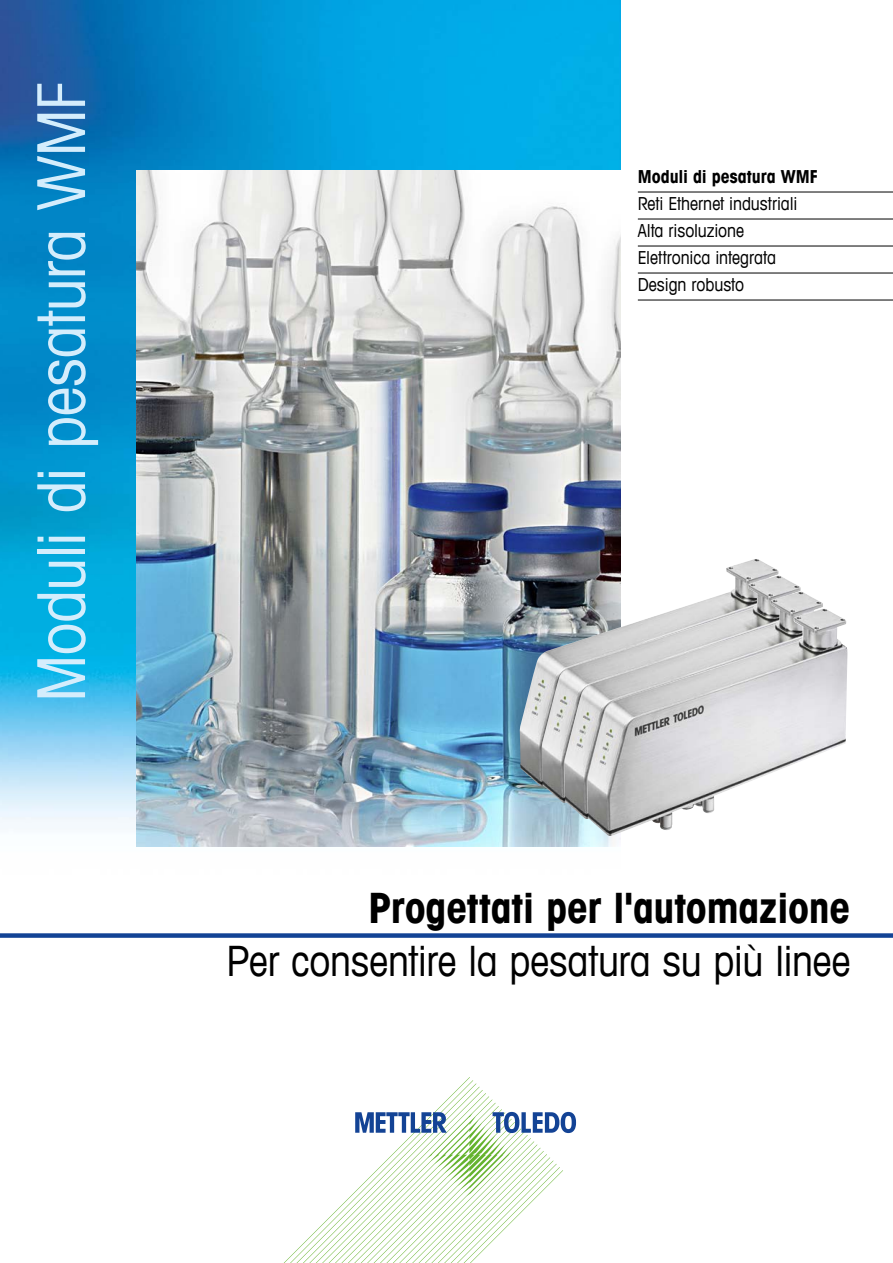
<style>
.page{position:relative;width:893px;height:1263px;background:#fff}
.page>*{position:absolute;margin:0;border:0;box-sizing:border-box;transform-origin:0 0}
.t1{font:condensed 66px "Avant Garde Com";letter-spacing:-.015em;color:#d4edfc}
.t2{font:condensed 42px "Avant Garde Com";letter-spacing:-.005em;color:#000}
.t3{font:700 condensed 42px "Avant Garde Com";letter-spacing:-.01em;color:#000}
.t4{font:condensed 18px/27px "Avant Garde Com";letter-spacing:-.005em;color:#000}
.t5{font:700 condensed 18px "Avant Garde Com";letter-spacing:-.005em;color:#000}
</style>
<div class="page">
<div style="left:0;top:933px;width:893px;height:5px;background:#134395"></div>
<img style="left:0;top:0;width:621px;height:847px">
<svg style="left:284px;top:1077px;width:292px;height:186px"></svg>
<img style="left:136px;top:170px;width:485px;height:676px">
<img style="left:519px;top:559px;width:260px;height:227px">
<img style="left:542px;top:575px;width:259px;height:228px">
<img style="left:564px;top:592px;width:259px;height:227px">
<img style="left:587px;top:609px;width:260px;height:227px">
<hr style="left:638px;top:192px;width:255px;height:1px;background:#000">
<hr style="left:638px;top:219px;width:255px;height:1px;background:#000">
<hr style="left:638px;top:246px;width:255px;height:1px;background:#000">
<hr style="left:638px;top:273px;width:255px;height:1px;background:#000">
<hr style="left:638px;top:300px;width:255px;height:1px;background:#000">
<h1 class="t1" style="left:21px;top:702px;width:622px;rotate:-90deg">Moduli di pesatura WMF</h1>
<p class="t5" style="left:638px;top:165px;width:181px">Moduli di pesatura WMF</p>
<p class="t4" style="left:638px;top:190px;width:161px">Reti Ethernet industriali<br>Alta risoluzione<br>Elettronica integrata<br>Design robusto</p>
<h2 class="t3" style="left:368px;top:881px;width:484px">Progettati per l'automazione</h2>
<h2 class="t2" style="left:226px;top:935px;width:625px">Per consentire la pesatura su più linee</h2>
</div>
